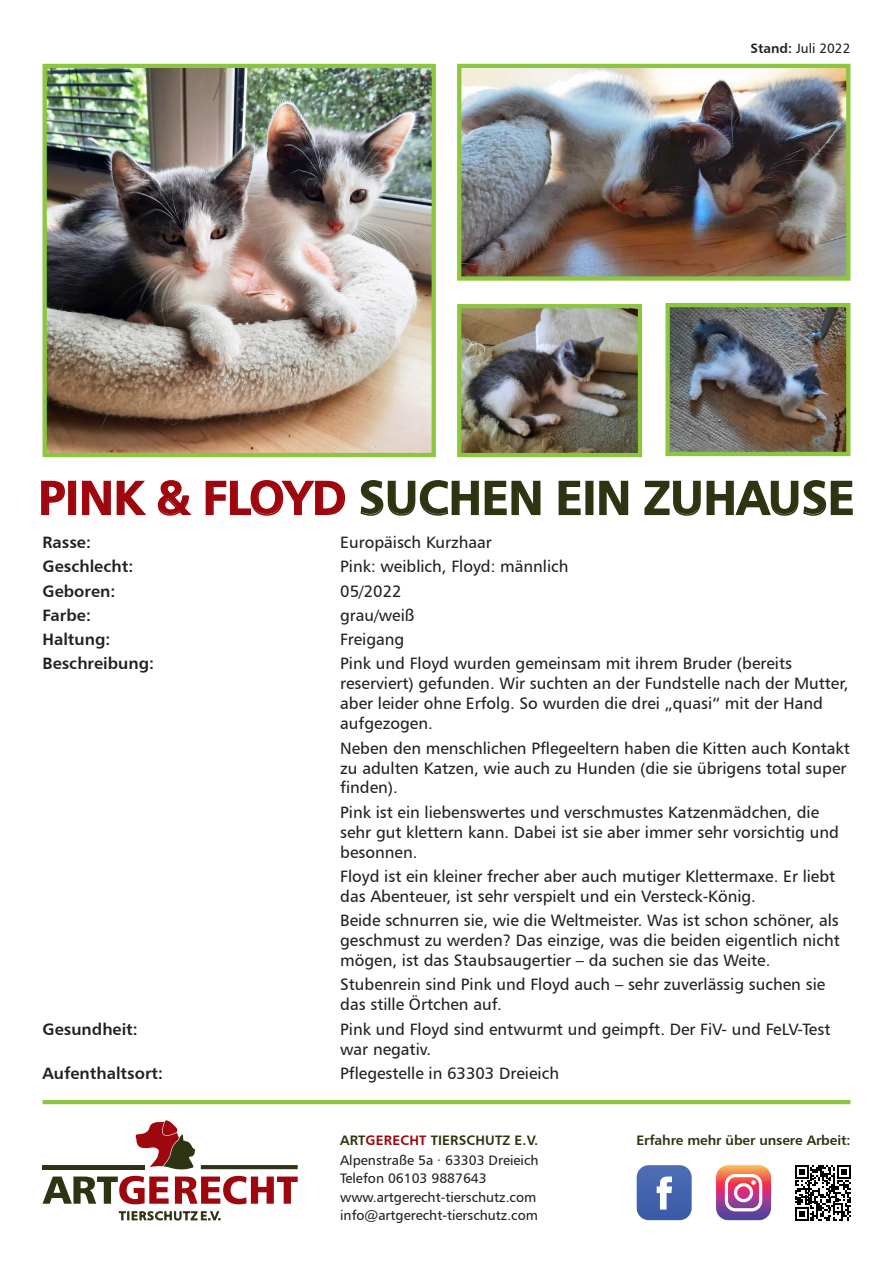
<style>
.page{position:relative;width:893px;height:1263px;background:#fff}
.page>*{position:absolute;margin:0;border:0;box-sizing:border-box;transform-origin:0 0}
.t1{font:47.25px "Humanist 777 BT Bold B";color:#2e3311}
.t2{font:16.5px/20px "Humanist 777 BT Roman B";color:#231f20}
.t3{font:16.5px "Humanist 777 BT Bold B";color:#231f20}
.t4{font:13.8px/18.5px "Humanist 777 BT Roman B";color:#231f20}
.t5{font:13.8px "Humanist 777 BT Bold B";letter-spacing:-.01em;color:#2e3311}
.t6{font:13.8px "Humanist 777 BT Bold B";letter-spacing:.01em;color:#2e3311}
.t7{font:13.5px "Humanist 777 BT Roman B";color:#231f20}
.s1{font-family:"Humanist 777 BT Bold B"}
.s2{color:#9d070d}
</style>
<div class="page">
<img style="left:48px;top:69px;width:383px;height:383px">
<div style="left:43px;top:64px;width:393px;height:393px;border:4px solid #8bc63e"></div>
<img style="left:462px;top:69px;width:383px;height:207px">
<div style="left:457px;top:64px;width:393px;height:217px;border:4px solid #8bc63e"></div>
<svg style="left:41px;top:480px;width:24px;height:36px"></svg>
<div style="left:68px;top:481px;width:8px;height:34px;border:2px solid #9d070d"></div>
<svg style="left:82px;top:480px;width:64px;height:36px"></svg>
<svg style="left:157px;top:480px;width:35px;height:36px"></svg>
<svg style="left:205px;top:480px;width:141px;height:36px"></svg>
<svg style="left:360px;top:480px;width:181px;height:36px"></svg>
<svg style="left:558px;top:480px;width:23px;height:36px"></svg>
<div style="left:585px;top:481px;width:8px;height:34px;border:2px solid #2e3311"></div>
<svg style="left:599px;top:480px;width:30px;height:36px"></svg>
<svg style="left:644px;top:480px;width:209px;height:36px"></svg>
<hr style="left:43px;top:1165px;width:102px;height:4px;background:#2e3311">
<svg style="left:136px;top:1120px;width:59px;height:50px"></svg>
<svg style="left:201px;top:1165px;width:97px;height:4px"></svg>
<svg style="left:118px;top:1211px;width:102px;height:9px"></svg>
<svg style="left:43px;top:1176px;width:126px;height:28px"></svg>
<svg style="left:175px;top:1176px;width:123px;height:28px"></svg>
<svg style="left:795px;top:1165px;width:55px;height:55px"></svg>
<hr style="left:43px;top:1100px;width:807px;height:4px;background:#8bc63e">
<svg style="left:637px;top:1165px;width:55px;height:55px;background:#5e7aba"></svg>
<svg style="left:716px;top:1165px;width:55px;height:55px"></svg>
<img style="left:462px;top:309px;width:175px;height:143px">
<div style="left:457px;top:304px;width:185px;height:153px;border:4px solid #8bc63e"></div>
<img style="left:670px;top:308px;width:175px;height:143px">
<div style="left:665px;top:303px;width:185px;height:153px;border:4px solid #8bc63e"></div>
<p class="t7" style="left:750px;top:40px;width:101px"><span class="s1">Stand:</span> Juli 2022</p>
<h1 class="t1" style="left:38px;top:468px;width:818px"><span class="s2">PINK &amp; FLOYD</span> SUCHEN EIN ZUHAUSE</h1>
<p class="t3" style="left:43px;top:532px;width:50px">Rasse:</p>
<p class="t2" style="left:340px;top:532px;width:153px">Europäisch Kurzhaar</p>
<p class="t3" style="left:43px;top:556px;width:92px">Geschlecht:</p>
<p class="t2" style="left:340px;top:556px;width:230px">Pink: weiblich, Floyd: männlich</p>
<p class="t3" style="left:43px;top:580px;width:74px">Geboren:</p>
<p class="t2" style="left:340px;top:580px;width:63px">05/2022</p>
<p class="t3" style="left:43px;top:605px;width:50px">Farbe:</p>
<p class="t2" style="left:340px;top:605px;width:76px">grau/weiß</p>
<p class="t3" style="left:43px;top:629px;width:69px">Haltung:</p>
<p class="t2" style="left:340px;top:629px;width:66px">Freigang</p>
<p class="t3" style="left:43px;top:653px;width:113px">Beschreibung:</p>
<p class="t2" style="left:340px;top:653px;width:510px">Pink und Floyd wurden gemeinsam mit ihrem Bruder (bereits reserviert) gefunden. Wir suchten an der Fundstelle nach der Mutter, aber leider ohne Erfolg. So wurden die drei „quasi“ mit der Hand aufgezogen.</p>
<p class="t2" style="left:340px;top:737px;width:511px">Neben den menschlichen Pflegeeltern haben die Kitten auch Kontakt zu adulten Katzen, wie auch zu Hunden (die sie übrigens total super finden).</p>
<p class="t2" style="left:340px;top:802px;width:500px">Pink ist ein liebenswertes und verschmustes Katzenmädchen, die sehr gut klettern kann. Dabei ist sie aber immer sehr vorsichtig und besonnen.</p>
<p class="t2" style="left:340px;top:866px;width:497px">Floyd ist ein kleiner frecher aber auch mutiger Klettermaxe. Er liebt das Abenteuer, ist sehr verspielt und ein Versteck-König.</p>
<p class="t2" style="left:340px;top:910px;width:501px;text-align:justify">Beide schnurren sie, wie die Weltmeister. Was ist schon schöner, als geschmust zu werden? Das einzige, was die beiden eigentlich nicht mögen, ist das Staubsaugertier – da suchen sie das Weite.</p>
<p class="t2" style="left:340px;top:974px;width:487px">Stubenrein sind Pink und Floyd auch – sehr zuverlässig suchen sie das stille Örtchen auf.</p>
<p class="t3" style="left:43px;top:1018px;width:97px">Gesundheit:</p>
<p class="t2" style="left:340px;top:1018px;width:492px">Pink und Floyd sind entwurmt und geimpft. Der FiV- und FeLV-Test war negativ.</p>
<p class="t3" style="left:43px;top:1063px;width:122px">Aufenthaltsort:</p>
<p class="t2" style="left:340px;top:1063px;width:220px">Pflegestelle in 63303 Dreieich</p>
<p class="t6" style="left:340px;top:1131px;width:200px">ART<span class="s2">GERECHT</span> TIERSCHUTZ E.V.</p>
<p class="t4" style="left:340px;top:1151px;width:200px">Alpenstraße 5a · 63303 Dreieich<br>Telefon 06103 9887643 www.artgerecht-tierschutz.com info@artgerecht-tierschutz.com</p>
<p class="t5" style="left:636px;top:1131px;width:216px">Erfahre mehr über unsere Arbeit:</p>
</div>
